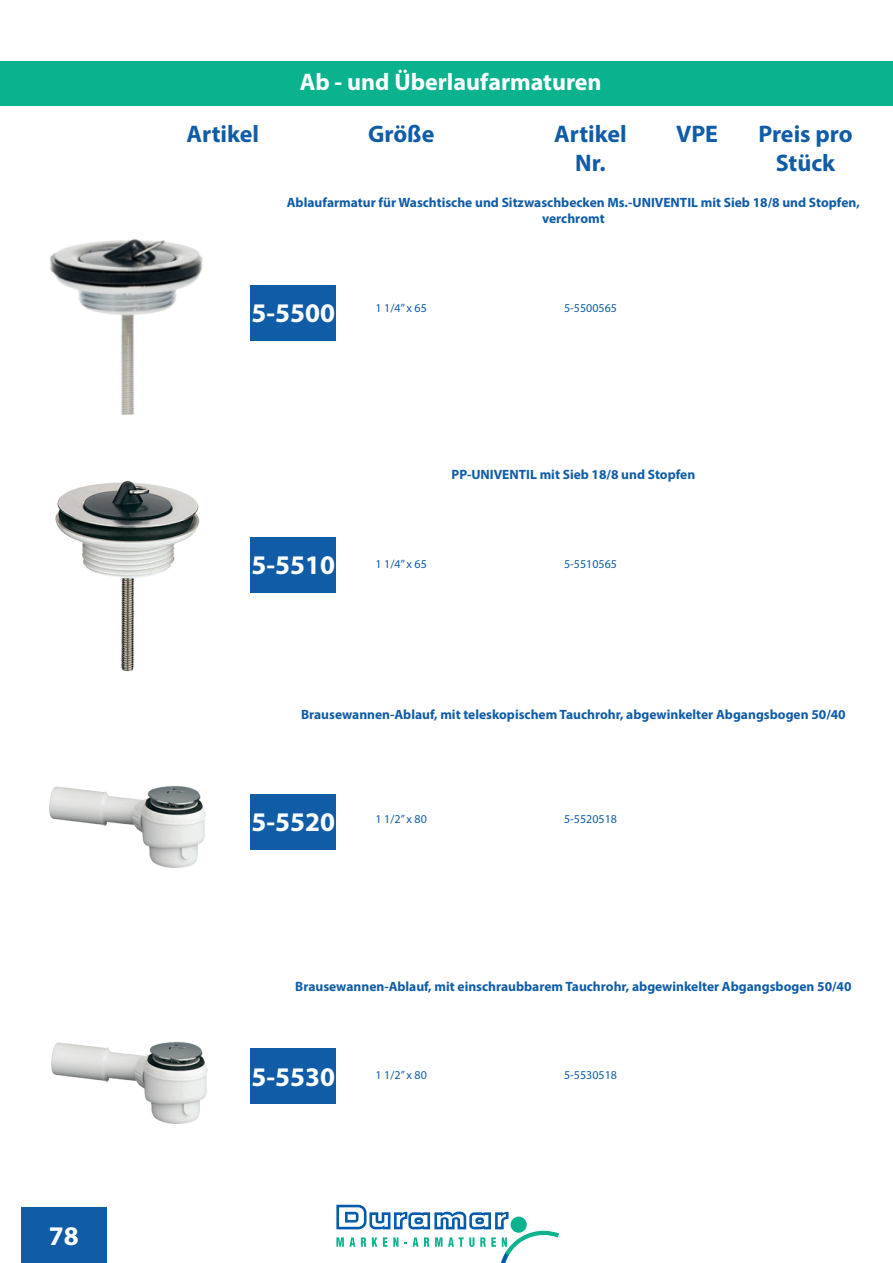
<style>
.page{position:relative;width:893px;height:1263px;background:#fff}
.page>*{position:absolute;margin:0;border:0;box-sizing:border-box;transform-origin:0 0}
.t1{font:700 27px "Myriad Pro";color:#fff}
.t2{font:700 24px/28.8px "Myriad Pro";color:#105ca7;text-align:center}
.t3{font:700 24px "Myriad Pro";color:#fff}
.t4{font:700 13.5px/16.2px "Myriad Pro";color:#105ca7;text-align:center}
.t5{font:12px "Myriad Pro";color:#105ca7}
</style>
<div class="page">
<div style="left:21px;top:1208px;width:85px;height:55px;background:#105ca7"></div>
<div style="left:0;top:62px;width:893px;height:44px;background:#0ab38d"></div>
<img style="left:51px;top:1042px;width:157px;height:82px">
<div style="left:251px;top:285px;width:85px;height:55px;background:#105ca7"></div>
<div style="left:251px;top:537px;width:85px;height:55px;background:#105ca7"></div>
<div style="left:251px;top:794px;width:85px;height:55px;background:#105ca7"></div>
<div style="left:251px;top:1048px;width:85px;height:55px;background:#105ca7"></div>
<img style="left:49px;top:786px;width:157px;height:82px">
<img style="left:50px;top:239px;width:153px;height:176px">
<img style="left:55px;top:481px;width:145px;height:190px">
<svg style="left:336px;top:1205px;width:222px;height:58px"></svg>
<hr style="left:892px;top:62px;width:1px;height:44px;background:#105ca7">
<h1 class="t1" style="left:49px;top:1218px;width:31px">78</h1>
<h2 class="t3" style="left:300px;top:67px;width:303px">Ab - und Überlaufarmaturen</h2>
<h2 class="t2" style="left:186px;top:119px;width:74px">Artikel</h2>
<h2 class="t2" style="left:368px;top:119px;width:68px">Größe</h2>
<h2 class="t2" style="left:554px;top:119px;width:74px">Artikel</h2>
<h2 class="t2" style="left:676px;top:119px;width:44px">VPE</h2>
<h2 class="t2" style="left:575px;top:148px;width:32px">Nr.</h2>
<h2 class="t2" style="left:758px;top:119px;width:96px">Preis pro<br>Stück</h2>
<p class="t4" style="left:287px;top:194px;width:575px">Ablaufarmatur für Waschtische und Sitzwaschbecken Ms.-UNIVENTIL mit Sieb 18/8 und Stopfen, verchromt</p>
<h1 class="t1" style="left:252px;top:295px;width:85px">5-5500</h1>
<p class="t5" style="left:376px;top:300px;width:53px">1 1/4” x 65</p>
<p class="t5" style="left:564px;top:300px;width:54px">5-5500565</p>
<h1 class="t1" style="left:252px;top:548px;width:85px">5-5510</h1>
<p class="t4" style="left:451px;top:466px;width:245px">PP-UNIVENTIL mit Sieb 18/8 und Stopfen</p>
<p class="t5" style="left:376px;top:556px;width:53px">1 1/4” x 65</p>
<p class="t5" style="left:564px;top:556px;width:54px">5-5510565</p>
<p class="t4" style="left:301px;top:705px;width:546px">Brausewannen-Ablauf, mit teleskopischem Tauchrohr, abgewinkelter Abgangsbogen 50/40</p>
<h1 class="t1" style="left:252px;top:804px;width:85px">5-5520</h1>
<p class="t5" style="left:376px;top:812px;width:53px">1 1/2” x 80</p>
<p class="t5" style="left:564px;top:812px;width:54px">5-5520518</p>
<p class="t4" style="left:295px;top:977px;width:558px">Brausewannen-Ablauf, mit einschraubbarem Tauchrohr, abgewinkelter Abgangsbogen 50/40</p>
<h1 class="t1" style="left:252px;top:1059px;width:85px">5-5530</h1>
<p class="t5" style="left:376px;top:1068px;width:53px">1 1/2” x 80</p>
<p class="t5" style="left:564px;top:1068px;width:54px">5-5530518</p>
</div>
